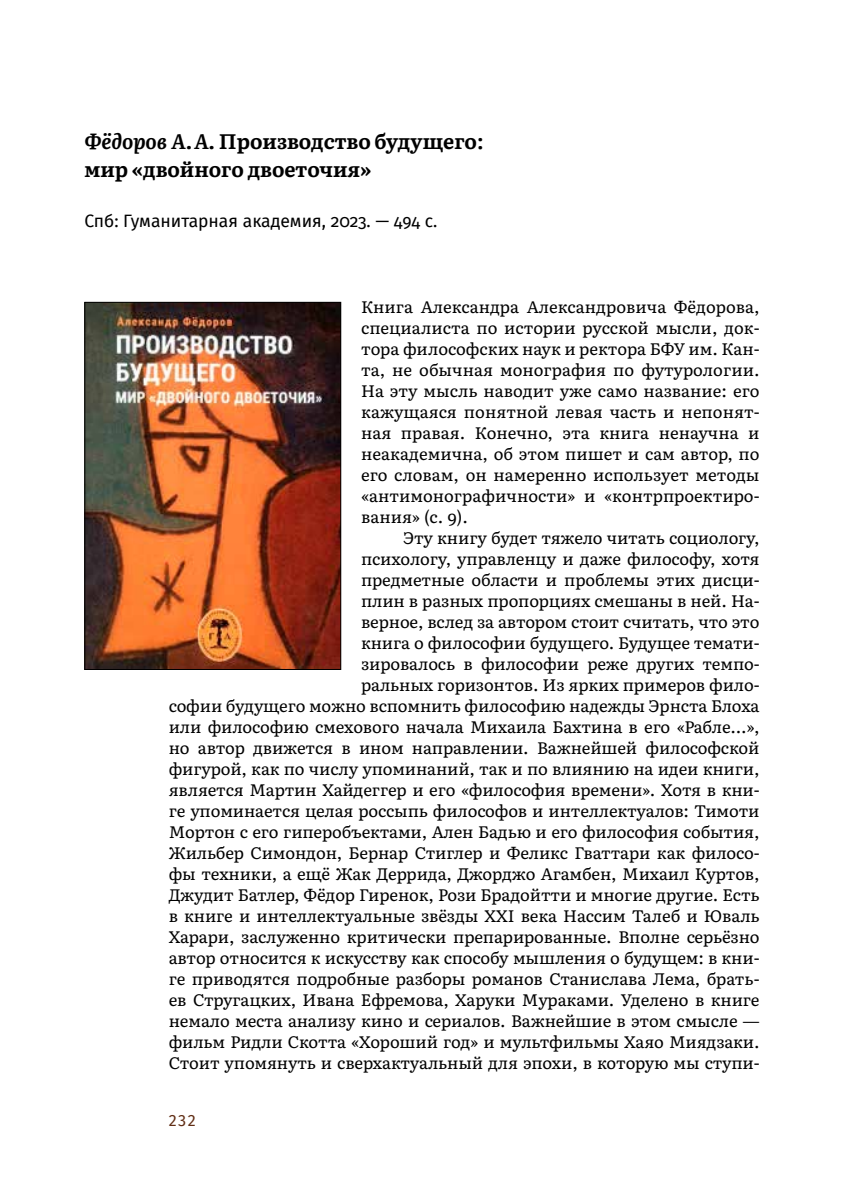
<style>
.page{position:relative;width:844px;height:1191px;background:#fff}
.page>*{position:absolute;margin:0;border:0;box-sizing:border-box;transform-origin:0 0}
.t1{font:700 21px/28px "Literata";color:#000}
.t2{font:17.5px "Fira Sans";color:#000}
.t3{font:16.62px/21px "Literata";letter-spacing:-.01em;color:#000;text-align:justify}
.t4{font:16.1px "Fira Sans";color:#612e15}
.s1{font-style:italic}
</style>
<div class="page">
<img style="left:86px;top:304px;width:253px;height:364px">
<div style="left:84px;top:302px;width:257px;height:368px;border:1px solid #000"></div>
<p class="t1" style="left:84px;top:126px;width:400px"><span class="s1">Фёдоров А. А.</span> Производство будущего: мир «двойного двоеточия»</p>
<p class="t2" style="left:84px;top:208px;width:354px">Спб: Гуманитарная академия, 2023. — 494 с.</p>
<p class="t3" style="left:361px;top:295px;width:400px">Книга Александра Александровича Фёдорова, специалиста по истории русской мысли, док&shy;тора философских наук и ректора БФУ им. Кан&shy;та, не обычная монография по футурологии.<br>На эту мысль наводит уже само название: его кажущаяся понятной левая часть и непонят&shy;ная правая. Конечно, эта книга ненаучна и неакадемична, об этом пишет и сам автор, по его словам, он намеренно использует методы «антимонографичности» и «контрпроектиро&shy;вания» (с. 9).</p>
<p class="t3" style="left:169px;top:526px;width:592px;text-align:right">Эту книгу будет тяжело читать социологу,<br>психологу, управленцу и даже философу, хотя<br>предметные области и проблемы этих дисци-<br>плин в разных пропорциях смешаны в ней. На-<br>верное, вслед за автором стоит считать, что это<br>книга о философии будущего. Будущее темати-<br>зировалось в философии реже других темпо-<br>ральных горизонтов. Из ярких примеров фило-<br>софии будущего можно вспомнить философию надежды Эрнста Блоха или философию смехового начала Михаила Бахтина в его «Рабле...», но автор движется в ином направлении. Важнейшей философской фигурой, как по числу упоминаний, так и по влиянию на идеи книги, является Мартин Хайдеггер и его «философия времени». Хотя в кни&shy;ге упоминается целая россыпь философов и интеллектуалов: Тимоти Мортон с его гиперобъектами, Ален Бадью и его философия события, Жильбер Симондон, Бернар Стиглер и Феликс Гваттари как филосо&shy;фы техники, а ещё Жак Деррида, Джорджо Агамбен, Михаил Куртов, Джудит Батлер, Фёдор Гиренок, Рози Брадойтти и многие другие. Есть в книге и интеллектуальные звёзды XXI века Нассим Талеб и Юваль Харари, заслуженно критически препарированные. Вполне серьёзно автор относится к искусству как способу мышления о будущем: в кни&shy;ге приводятся подробные разборы романов Станислава Лема, брать&shy;ев Стругацких, Ивана Ефремова, Харуки Мураками. Уделено в книге немало места анализу кино и сериалов. Важнейшие в этом смысле — фильм Ридли Скотта «Хороший год» и мультфильмы Хаяо Миядзаки.<br>Стоит упомянуть и сверхактуальный для эпохи, в которую мы ступи-</p>
<p class="t4" style="left:169px;top:1108px;width:28px">232</p>
</div>
